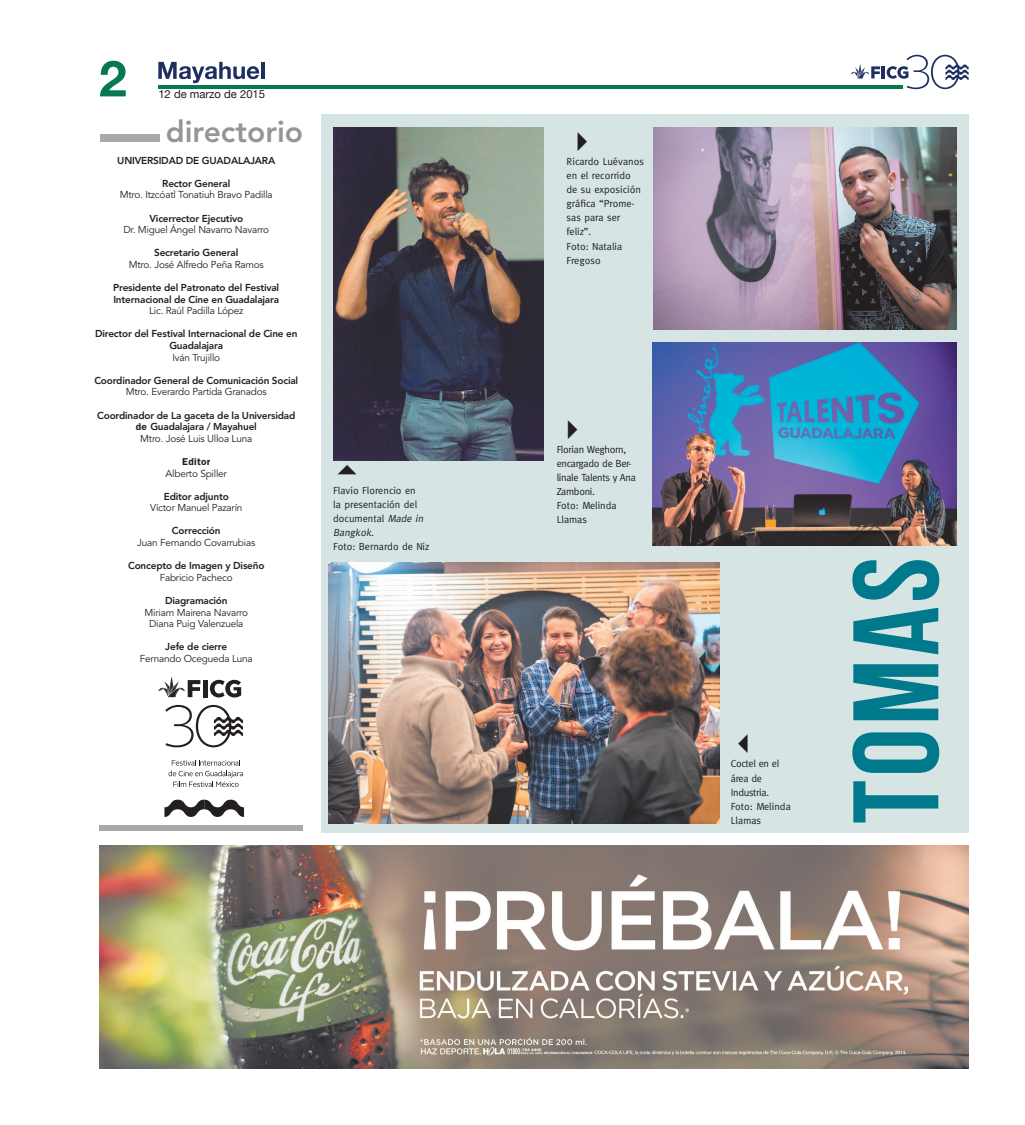
<style>
.page{position:relative;width:1025px;height:1125px;background:#fff}
.page>*{position:absolute;margin:0;border:0;box-sizing:border-box;transform-origin:0 0}
.t1{font:121.25px "Bebas Neue";letter-spacing:.03em;color:#00798c}
.t2{font:700 50px "Helvetica Neue";color:#087851}
.t3{font:800 30px "Avenir";color:#939598}
.t4{font:11.25px "Helvetica Neue";color:#231f20}
.t5{font:10.25px/14.1px "Meta Normal";color:#231f20}
.t6{font:10.25px/14.1px "Meta Normal";letter-spacing:-.03em;color:#231f20}
.t7{font:800 10px/11.6px "Avenir";letter-spacing:-.02em;color:#231f20;text-align:center}
.t8{font:10px/11.6px "Avenir";letter-spacing:-.02em;color:#231f20;text-align:center}
.t9{font:600 10px "Franklin Gothic";letter-spacing:.03em;color:#231f20}
.s1{font-family:"Franklin Gothic";font-weight:600}
.s2{font-weight:400}
.s3{font-style:italic}
</style>
<div class="page">
<hr style="left:158px;top:85px;width:744px;height:3px;background:#087851">
<svg style="left:158px;top:62px;width:101px;height:21px"></svg>
<hr style="left:261px;top:62px;width:3px;height:17px;background:#1f2f60">
<svg style="left:850px;top:55px;width:118px;height:34px"></svg>
<img style="left:99px;top:845px;width:868px;height:223px">
<div style="left:321px;top:114px;width:646px;height:719px;background:#d6e5e3"></div>
<div style="left:100px;top:134px;width:60px;height:8px;background:#a8a9ad"></div>
<div style="left:99px;top:825px;width:204px;height:6px;background:#a8a9ad"></div>
<hr style="left:203px;top:680px;width:4px;height:17px;background:#231f20">
<svg style="left:158px;top:676px;width:42px;height:21px"></svg>
<svg style="left:210px;top:680px;width:31px;height:17px"></svg>
<svg style="left:168px;top:760px;width:75px;height:27px"></svg>
<svg style="left:165px;top:705px;width:78px;height:42px"></svg>
<svg style="left:164px;top:800px;width:80px;height:17px"></svg>
<img style="left:333px;top:128px;width:210px;height:333px">
<img style="left:653px;top:128px;width:302px;height:201px">
<img style="left:328px;top:563px;width:391px;height:260px">
<img style="left:652px;top:343px;width:303px;height:202px">
<h2 class="t2" style="left:99px;top:39px;width:29px">2</h2>
<p class="t4" style="left:158px;top:86px;width:108px">12 de marzo de 2015</p>
<h3 class="t3" style="left:166px;top:114px;width:139px">directorio</h3>
<p class="t7" style="left:117px;top:154px;width:159px">UNIVERSIDAD DE GUADALAJARA</p>
<p class="t7" style="left:162px;top:177px;width:69px">Rector General</p>
<p class="t8" style="left:120px;top:189px;width:155px">Mtro. Itzcóatl Tonatiuh Bravo Padilla</p>
<p class="t7" style="left:149px;top:212px;width:95px">Vicerrector Ejecutivo</p>
<p class="t8" style="left:123px;top:224px;width:147px">Dr. Miguel Ángel Navarro Navarro</p>
<p class="t7" style="left:154px;top:247px;width:86px">Secretario General</p>
<p class="t8" style="left:129px;top:259px;width:137px">Mtro. José Alfredo Peña Ramos</p>
<p class="t7" style="left:113px;top:282px;width:167px;text-align:left">Presidente del Patronato del Festival<br>Internacional de Cine en Guadalajara</p>
<p class="t8" style="left:149px;top:305px;width:96px">Lic. Raúl Padilla López</p>
<p class="t7" style="left:95px;top:328px;width:204px">Director del Festival Internacional de Cine en<br>Guadalajara</p>
<p class="t8" style="left:172px;top:352px;width:49px">Iván Trujillo</p>
<p class="t7" style="left:94px;top:375px;width:205px">Coordinador General de Comunicación Social</p>
<p class="t8" style="left:126px;top:386px;width:143px">Mtro. Everardo Partida Granados</p>
<p class="t7" style="left:97px;top:409px;width:200px">Coordinador de La gaceta de la Universidad <span class="s1">de</span> Guadalajara / Mayahuel<br><span class="s2">Mtro. José Luis Ulloa Luna</span></p>
<p class="t9" style="left:182px;top:456px;width:29px">Editor</p>
<p class="t8" style="left:165px;top:468px;width:63px">Alberto Spiller</p>
<p class="t7" style="left:164px;top:490px;width:66px">Editor adjunto</p>
<p class="t8" style="left:150px;top:502px;width:94px">Víctor Manuel Pazarín</p>
<p class="t7" style="left:172px;top:525px;width:50px">Corrección</p>
<p class="t8" style="left:137px;top:537px;width:119px">Juan Fernando Covarrubias</p>
<p class="t7" style="left:128px;top:560px;width:138px">Concepto de Imagen y Diseño</p>
<p class="t8" style="left:160px;top:572px;width:75px">Fabricio Pacheco</p>
<p class="t7" style="left:165px;top:595px;width:64px">Diagramación</p>
<p class="t8" style="left:144px;top:607px;width:105px">Miriam Mairena Navarro<br>Diana Puig Valenzuela</p>
<p class="t7" style="left:165px;top:641px;width:63px">Jefe de cierre</p>
<p class="t8" style="left:140px;top:653px;width:114px">Fernando Ocegueda Luna</p>
<p class="t5" style="left:333px;top:483px;width:94px">Flavio Florencio en la presentación del documental <span class="s3">Made in<br>Bangkok.</span></p>
<p class="t5" style="left:333px;top:539px;width:98px">Foto: Bernardo de Niz</p>
<p class="t5" style="left:566px;top:154px;width:79px">Ricardo Luévanos en el recorrido de su exposición gráfica “Prome&shy;sas para ser feliz”.<br>Foto: Natalia<br>Fregoso</p>
<p class="t6" style="left:556px;top:442px;width:81px">Florian Weghorn, encargado de Ber&shy;linale Talents y Ana<br>Zamboni<span class="s3">.<br></span>Foto: Melinda<br>Llamas</p>
<p class="t6" style="left:730px;top:757px;width:61px">Coctel en el área de<br>Industria.<br>Foto: Melinda<br>Llamas</p>
<h1 class="t1" style="left:829px;top:823px;width:268px;rotate:-90deg">tomas</h1>
</div>
